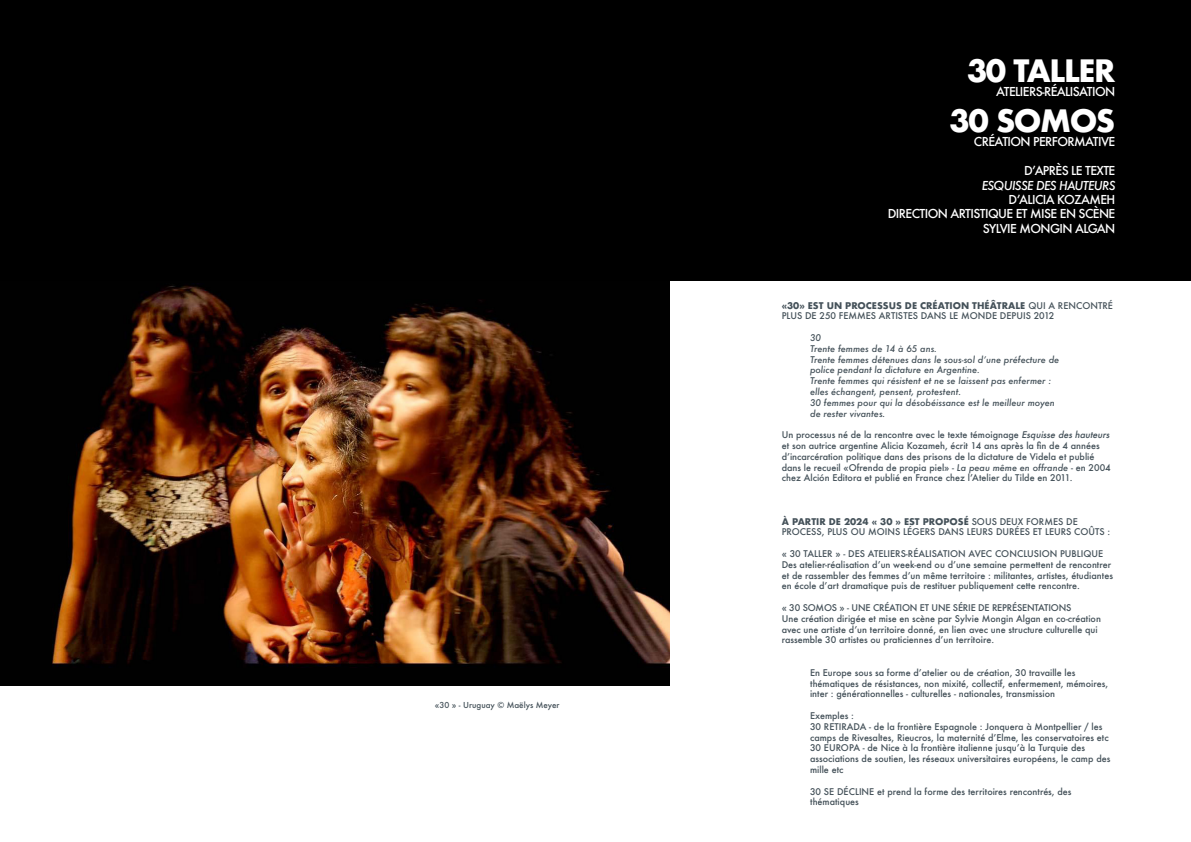
<style>
.page{position:relative;width:1191px;height:842px;background:#fff}
.page>*{position:absolute;margin:0;border:0;box-sizing:border-box;transform-origin:0 0}
.t1{font:700 30px "Futura";letter-spacing:-.05em;color:#fff}
.t2{font:500 12px "Futura";letter-spacing:-.05em;color:#fff}
.t3{font:italic 500 12px "Futura";letter-spacing:-.05em;color:#fff}
.t4{font:500 9px/10.8px "Futura";color:#445159}
.t5{font:italic 500 9px/10.8px "Futura";color:#445159}
.t6{font:500 9px "Futura";letter-spacing:-.02em;color:#445159}
.t7{font:500 8px "Futura";color:#445159}
.s1{font-weight:700}
.s2{font-style:italic}
</style>
<div class="page">
<img style="left:0;top:281px;width:669px;height:404px">
<div style="left:0;top:0;width:1191px;height:281px;background:#000"></div>
<p class="t7" style="left:435px;top:699px;width:126px">«30 » - Uruguay © Maëlys Meyer</p>
<p class="t1" style="left:967px;top:49px;width:150px">30 TALLER</p>
<p class="t2" style="left:996px;top:83px;width:121px">ATELIERS-RÉALISATION</p>
<p class="t1" style="left:949px;top:99px;width:167px">30 SOMOS</p>
<p class="t2" style="left:974px;top:134px;width:143px">CRÉATION PERFORMATIVE</p>
<p class="t2" style="left:1024px;top:163px;width:93px">D’APRÈS LE TEXTE</p>
<p class="t3" style="left:981px;top:177px;width:135px">ESQUISSE DES HAUTEURS</p>
<p class="t2" style="left:1008px;top:191px;width:108px">D’ALICIA KOZAMEH</p>
<p class="t2" style="left:888px;top:206px;width:229px">DIRECTION ARTISTIQUE ET MISE EN SCÈNE</p>
<p class="t2" style="left:982px;top:220px;width:134px">SYLVIE MONGIN ALGAN</p>
<p class="t4" style="left:781px;top:300px;width:333px"><span class="s1">«30» EST UN PROCESSUS DE CRÉATION THÉÂTRALE</span> QUI A RENCONTRÉ<br>PLUS DE 250 FEMMES ARTISTES DANS LE MONDE DEPUIS 2012</p>
<p class="t5" style="left:810px;top:332px;width:13px">30</p>
<p class="t5" style="left:810px;top:343px;width:128px">Trente femmes de 14 à 65 ans.</p>
<p class="t5" style="left:810px;top:354px;width:251px">Trente femmes détenues dans le sous-sol d’une préfecture de police pendant la dictature en Argentine.</p>
<p class="t5" style="left:810px;top:375px;width:243px">Trente femmes qui résistent et ne se laissent pas enfermer :</p>
<p class="t5" style="left:810px;top:386px;width:153px">elles échangent, pensent, protestent.</p>
<p class="t5" style="left:810px;top:397px;width:246px">30 femmes pour qui la désobéissance est le meilleur moyen</p>
<p class="t5" style="left:810px;top:408px;width:77px">de rester vivantes.</p>
<p class="t4" style="left:781px;top:429px;width:331px">Un processus né de la rencontre avec le texte témoignage <span class="s2">Esquisse des hauteurs </span>et son autrice argentine Alicia Kozameh, écrit 14 ans après la fin de 4 années d’incarcération politique dans des prisons de la dictature de Videla et publié dans le recueil «Ofrenda de propia piel» - <span class="s2">La peau même en offrande</span> - en 2004 chez Alción Editora et publié en France chez l’Atelier du Tilde en 2011.</p>
<p class="t4" style="left:781px;top:516px;width:330px"><span class="s1">À PARTIR DE 2024 « 30 » EST PROPOSÉ</span> SOUS DEUX FORMES DE<br>PROCESS, PLUS OU MOINS LÉGERS DANS LEURS DURÉES ET LEURS COÛTS :</p>
<p class="t4" style="left:781px;top:548px;width:323px">« 30 TALLER » - DES ATELIERS-RÉALISATION AVEC CONCLUSION PUBLIQUE</p>
<p class="t4" style="left:781px;top:559px;width:333px">Des atelier-réalisation d’un week-end ou d’une semaine permettent de rencontrer et de rassembler des femmes d’un même territoire : militantes, artistes, étudiantes en école d’art dramatique puis de restituer publiquement cette rencontre.</p>
<p class="t6" style="left:781px;top:601px;width:291px">« 30 SOMOS » - UNE CRÉATION ET UNE SÉRIE DE REPRÉSENTATIONS</p>
<p class="t4" style="left:781px;top:613px;width:321px">Une création dirigée et mise en scène par Sylvie Mongin Algan en co-création avec une artiste d’un territoire donné, en lien avec une structure culturelle qui rassemble 30 artistes ou praticiennes d’un territoire.</p>
<p class="t4" style="left:810px;top:667px;width:299px">En Europe sous sa forme d’atelier ou de création, 30 travaille les thématiques de résistances, non mixité, collectif, enfermement, mémoires, inter : générationnelles - culturelles - nationales, transmission</p>
<p class="t4" style="left:810px;top:710px;width:46px">Exemples :</p>
<p class="t4" style="left:810px;top:721px;width:300px">30 RETIRADA - de la frontière Espagnole : Jonquera à Montpellier / les camps de Rivesaltes, Rieucros, la maternité d’Elme, les conservatoires etc</p>
<p class="t4" style="left:810px;top:742px;width:302px">30 EUROPA - de Nice à la frontière italienne jusqu’à la Turquie des associations de soutien, les réseaux universitaires européens, le camp des mille etc</p>
<p class="t4" style="left:810px;top:786px;width:263px">30 SE DÉCLINE et prend la forme des territoires rencontrés, des thématiques</p>
</div>
